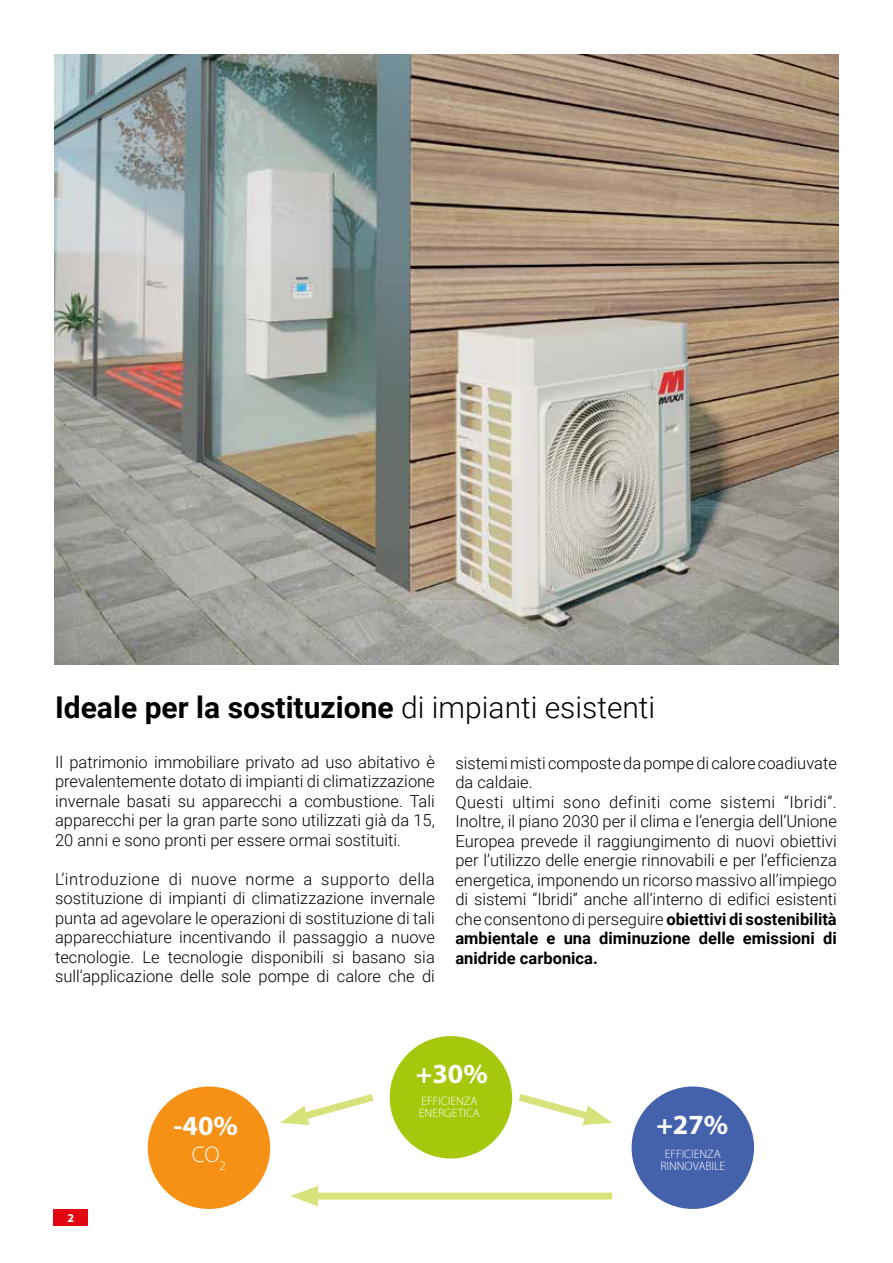
<style>
.page{position:relative;width:893px;height:1263px;background:#fff}
.page>*{position:absolute;margin:0;border:0;box-sizing:border-box;transform-origin:0 0}
.t1{font:700 30px "Roboto";color:#000}
.t2{font:700 27.75px "Myriad Pro";color:#fff}
.t3{font:300 22.65px "Myriad Pro";color:#fff}
.t4{font:300 16.5px/19.5px "Roboto";color:#000;text-align:justify}
.t5{font:300 12.15px/12.1px "Myriad Pro";color:#fff}
.t6{font:700 12px "Myriad Pro";color:#fff}
.s1{font-weight:300}
.s2{font-weight:700}
</style>
<div class="page">
<div style="left:54px;top:1209px;width:34px;height:16px;background:#e30613"></div>
<img style="left:54px;top:54px;width:785px;height:611px">
<svg style="left:280px;top:1094px;width:94px;height:31px"></svg>
<svg style="left:511px;top:1094px;width:101px;height:31px"></svg>
<div style="left:306px;top:1192px;width:306px;height:7px;background:#d7e27a"></div>
<svg style="left:290px;top:1186px;width:28px;height:20px"></svg>
<div style="left:390px;top:1036px;width:122px;height:122px;background:#a5c80c;border-radius:50%"></div>
<div style="left:632px;top:1086px;width:122px;height:123px;background:#4461ab;border-radius:50%"></div>
<div style="left:148px;top:1086px;width:122px;height:123px;background:#f79115;border-radius:50%"></div>
<h1 class="t1" style="left:55px;top:687px;width:602px">Ideale per la sostituzione <span class="s1">di impianti esistenti</span></h1>
<p class="t4" style="left:55px;top:751px;width:381px">Il patrimonio immobiliare privato ad uso abitativo è prevalentemente dotato di impianti di climatizzazione invernale basati su apparecchi a combustione. Tali apparecchi per la gran parte sono utilizzati già da 15, 20 anni e sono pronti per essere ormai sostituiti.</p>
<p class="t4" style="left:55px;top:868px;width:381px">L’introduzione di nuove norme a supporto della sostituzione di impianti di climatizzazione invernale punta ad agevolare le operazioni di sostituzione di tali apparecchiature incentivando il passaggio a nuove tecnologie. Le tecnologie disponibili si basano sia sull’applicazione delle sole pompe di calore che di</p>
<p class="t4" style="left:455px;top:752px;width:383px;text-align:left">sistemi misti composte da pompe di calore coadiuvate da caldaie.<br>Questi ultimi sono definiti come sistemi “Ibridi”.<br>Inoltre, il piano 2030 per il clima e l’energia dell’Unione Europea prevede il raggiungimento di nuovi obiettivi per l’utilizzo delle energie rinnovabili e per l’efficienza energetica, imponendo un ricorso massivo all’impiego di sistemi “Ibridi” anche all’interno di edifici esistenti che consentono di perseguire <span class="s2">obiettivi di sostenibilità ambientale e una diminuzione delle emissioni di anidride carbonica.</span></p>
<p class="t6" style="left:67px;top:1210px;width:8px">2</p>
<h2 class="t2" style="left:174px;top:1107px;width:66px">-40%</h2>
<h3 class="t3" style="left:192px;top:1141px;width:36px">CO<sub>2</sub></h3>
<h2 class="t2" style="left:416px;top:1056px;width:73px">+30%</h2>
<p class="t5" style="left:419px;top:1095px;width:63px">EFFICIENZA<br>ENERGETICA</p>
<h2 class="t2" style="left:656px;top:1107px;width:73px">+27%</h2>
<p class="t5" style="left:660px;top:1147px;width:66px;text-align:center">EFFICIENZA<br>RINNOVABILE</p>
</div>
